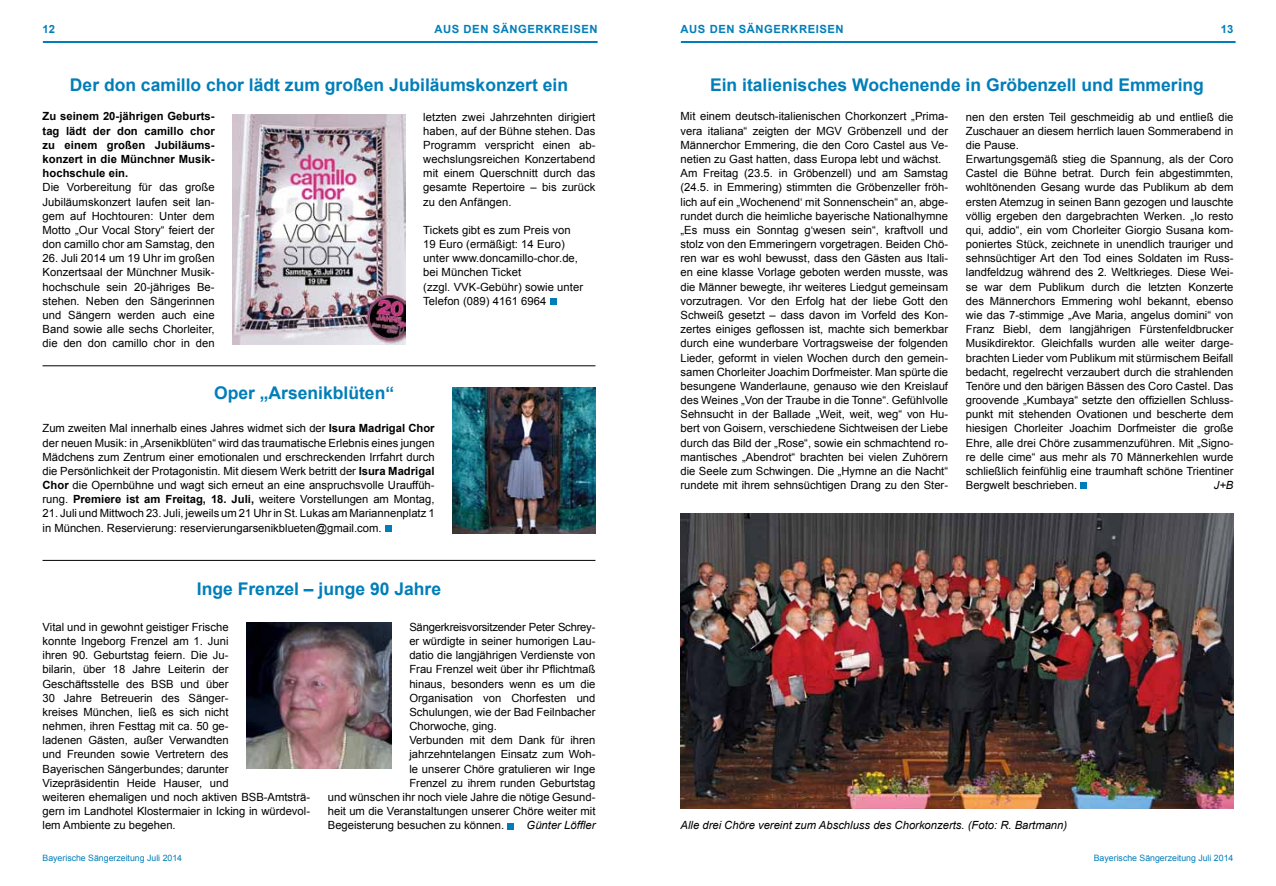
<style>
.page{position:relative;width:1276px;height:886px;background:#fff}
.page>*{position:absolute;margin:0;border:0;box-sizing:border-box;transform-origin:0 0}
.t1{font:700 17.5px "Arial";color:#007eb9}
.t2{font:11.25px/14.1px "Arial";color:#000}
.t3{font:700 11.25px/14.1px "Arial";letter-spacing:.005em;color:#000;text-align:justify}
.t4{font:italic 11.25px "Arial";color:#000}
.t5{font:700 11.25px "Arial";letter-spacing:.05em;color:#007eb9}
.t6{font:11.25px "Arial";letter-spacing:-.02em;color:#000}
.t7{font:8.75px "Arial";color:#007eb9}
.s1{font-weight:700}
</style>
<div class="page">
<hr style="left:44px;top:41px;width:553px;height:2px;background:#007eb9">
<hr style="left:682px;top:41px;width:552px;height:2px;background:#007eb9">
<hr style="left:43px;top:365px;width:552px;height:1px;background:#000">
<div style="left:550px;top:298px;width:6px;height:7px;background:#007eb9"></div>
<img style="left:232px;top:114px;width:173px;height:230px">
<div style="left:507px;top:823px;width:7px;height:6px;background:#007eb9"></div>
<hr style="left:43px;top:560px;width:552px;height:1px;background:#000">
<svg style="left:385px;top:525px;width:6px;height:6px"></svg>
<img style="left:452px;top:388px;width:143px;height:146px">
<img style="left:246px;top:623px;width:146px;height:145px">
<img style="left:680px;top:514px;width:553px;height:295px">
<div style="left:1080px;top:482px;width:6px;height:7px;background:#007eb9"></div>
<p class="t5" style="left:434px;top:22px;width:165px">AUS DEN SÄNGERKREISEN</p>
<p class="t5" style="left:680px;top:22px;width:165px">AUS DEN SÄNGERKREISEN</p>
<p class="t5" style="left:43px;top:22px;width:14px">12</p>
<p class="t5" style="left:1221px;top:22px;width:14px">13</p>
<h1 class="t1" style="left:70px;top:73px;width:499px">Der don camillo chor lädt zum großen Jubiläumskonzert ein</h1>
<p class="t3" style="left:43px;top:110px;width:174px">Zu seinem 20-jährigen Geburts&shy;tag lädt der don camillo chor zu einem großen Jubiläums&shy;konzert in die Münchner Musik&shy;hochschule ein.</p>
<p class="t2" style="left:43px;top:180px;width:174px;text-align:justify">Die Vorbereitung für das große Jubiläumskonzert laufen seit lan&shy;gem auf Hochtouren: Unter dem Motto „Our Vocal Story“ feiert der don camillo chor am Samstag, den</p>
<p class="t2" style="left:43px;top:251px;width:174px;text-align:justify">26. Juli 2014 um 19 Uhr im großen Konzertsaal der Münchner Musik&shy;hochschule sein 20-jähriges Be&shy;stehen. Neben den Sängerinnen und Sängern werden auch eine Band sowie alle sechs Chorleiter, die den don camillo chor in den</p>
<p class="t2" style="left:423px;top:110px;width:174px;text-align:justify">letzten zwei Jahrzehnten dirigiert haben, auf der Bühne stehen. Das Programm verspricht einen ab&shy;wechslungsreichen Konzertabend mit einem Querschnitt durch das gesamte Repertoire – bis zurück zu den Anfängen.</p>
<p class="t2" style="left:423px;top:223px;width:161px">Tickets gibt es zum Preis von<br>19 Euro (ermäßigt: 14 Euro) unter www.doncamillo-chor.de, bei München Ticket<br>(zzgl. VVK-Gebühr) sowie unter<br>Telefon (089) 4161 6964</p>
<h1 class="t1" style="left:214px;top:381px;width:181px">Oper „Arsenikblüten“</h1>
<p class="t2" style="left:43px;top:421px;width:393px;text-align:justify">Zum zweiten Mal innerhalb eines Jahres widmet sich der <span class="s1">Isura Madrigal Chor </span>der neuen Musik: in „Arsenikblüten“ wird das traumatische Erlebnis eines jungen Mädchens zum Zentrum einer emotionalen und erschreckenden Irrfahrt durch die Persönlichkeit der Protagonistin. Mit diesem Werk betritt der <span class="s1">Isura Madrigal Chor</span> die Opernbühne und wagt sich erneut an eine anspruchsvolle Urauffüh&shy;rung. <span class="s1">Premiere ist am Freitag, 18. Juli,</span> weitere Vorstellungen am Montag,</p>
<p class="t2" style="left:43px;top:506px;width:393px">21. Juli und Mittwoch 23. Juli, jeweils um 21 Uhr in St. Lukas am Mariannenplatz 1 in München. Reservierung: reservierungarsenikblueten@gmail.com.</p>
<h1 class="t1" style="left:197px;top:577px;width:246px">Inge Frenzel – junge 90 Jahre</h1>
<p class="t2" style="left:43px;top:620px;width:269px">Vital und in gewohnt geistiger Frische<br>konnte Ingeborg Frenzel am 1. Juni<br>ihren 90. Geburtstag feiern. Die Ju-<br>bilarin, über 18 Jahre Leiterin der<br>Geschäftsstelle des BSB und über<br>30 Jahre Betreuerin des Sänger-<br>kreises München, ließ es sich nicht<br>nehmen, ihren Festtag mit ca. 50 ge-<br>ladenen Gästen, außer Verwandten<br>und Freunden sowie Vertretern des<br>Bayerischen Sängerbundes; darunter<br>Vizepräsidentin Heide Hauser, und<br>weiteren ehemaligen und noch aktiven BSB-Amtsträ&shy;gern im Landhotel Klostermaier in Icking in würdevol&shy;lem Ambiente zu begehen.</p>
<p class="t6" style="left:409px;top:619px;width:188px">Sängerkreisvorsitzender Peter Schrey-</p>
<p class="t2" style="left:409px;top:634px;width:188px">er würdigte in seiner humorigen Lau-</p>
<p class="t2" style="left:409px;top:648px;width:188px">datio die langjährigen Verdienste von</p>
<p class="t2" style="left:409px;top:662px;width:187px">Frau Frenzel weit über ihr Pflichtmaß</p>
<p class="t2" style="left:409px;top:677px;width:188px">hinaus, besonders wenn es um die</p>
<p class="t2" style="left:409px;top:691px;width:188px">Organisation von Chorfesten und</p>
<p class="t2" style="left:409px;top:705px;width:188px">Schulungen, wie der Bad Feilnbacher</p>
<p class="t2" style="left:409px;top:719px;width:89px">Chorwoche, ging.</p>
<p class="t2" style="left:409px;top:733px;width:188px">Verbunden mit dem Dank für ihren</p>
<p class="t2" style="left:409px;top:747px;width:188px">jahrzehntelangen Einsatz zum Woh-</p>
<p class="t2" style="left:409px;top:762px;width:188px">le unserer Chöre gratulieren wir Inge</p>
<p class="t2" style="left:409px;top:776px;width:188px">Frenzel zu ihrem runden Geburtstag</p>
<p class="t2" style="left:328px;top:790px;width:269px">und wünschen ihr noch viele Jahre die nötige Gesund-</p>
<p class="t2" style="left:328px;top:804px;width:269px">heit um die Veranstaltungen unserer Chöre weiter mit</p>
<p class="t2" style="left:328px;top:818px;width:178px">Begeisterung besuchen zu können.</p>
<p class="t4" style="left:526px;top:818px;width:70px">Günter Löffler</p>
<h1 class="t1" style="left:710px;top:73px;width:495px">Ein italienisches Wochenende in Gröbenzell und Emmering</h1>
<p class="t2" style="left:680px;top:110px;width:269px">Mit einem deutsch-italienischen Chorkonzert „Prima&shy;vera italiana“ zeigten der MGV Gröbenzell und der Männerchor Emmering, die den Coro Castel aus Ve&shy;netien zu Gast hatten, dass Europa lebt und wächst.<br>Am Freitag (23.5. in Gröbenzell) und am Samstag (24.5. in Emmering) stimmten die Gröbenzeller fröh&shy;lich auf ein „Wochenend‘ mit Sonnenschein“ an, abge&shy;rundet durch die heimliche bayerische Nationalhymne „Es muss ein Sonntag g‘wesen sein“, kraftvoll und stolz von den Emmeringern vorgetragen. Beiden Chö&shy;ren war es wohl bewusst, dass den Gästen aus Itali&shy;en eine klasse Vorlage geboten werden musste, was die Männer bewegte, ihr weiteres Liedgut gemeinsam vorzutragen. Vor den Erfolg hat der liebe Gott den Schweiß gesetzt – dass davon im Vorfeld des Kon&shy;zertes einiges geflossen ist, machte sich bemerkbar durch eine wunderbare Vortragsweise der folgenden Lieder, geformt in vielen Wochen durch den gemein&shy;samen Chorleiter Joachim Dorfmeister. Man spürte die besungene Wanderlaune, genauso wie den Kreislauf des Weines „Von der Traube in die Tonne“. Gefühlvolle Sehnsucht in der Ballade „Weit, weit, weg“ von Hu&shy;bert von Goisern, verschiedene Sichtweisen der Liebe durch das Bild der „Rose“, sowie ein schmachtend ro&shy;mantisches „Abendrot“ brachten bei vielen Zuhörern die Seele zum Schwingen. Die „Hymne an die Nacht“ rundete mit ihrem sehnsüchtigen Drang zu den Ster-</p>
<p class="t2" style="left:966px;top:110px;width:269px">nen den ersten Teil geschmeidig ab und entließ die Zuschauer an diesem herrlich lauen Sommerabend in die Pause.<br>Erwartungsgemäß stieg die Spannung, als der Coro Castel die Bühne betrat. Durch fein abgestimmten, wohltönenden Gesang wurde das Publikum ab dem ersten Atemzug in seinen Bann gezogen und lauschte völlig ergeben den dargebrachten Werken. „Io resto qui, addio“, ein vom Chorleiter Giorgio Susana kom&shy;poniertes Stück, zeichnete in unendlich trauriger und sehnsüchtiger Art den Tod eines Soldaten im Russ&shy;landfeldzug während des 2. Weltkrieges. Diese Wei&shy;se war dem Publikum durch die letzten Konzerte des Männerchors Emmering wohl bekannt, ebenso wie das 7-stimmige „Ave Maria, angelus domini“ von Franz Biebl, dem langjährigen Fürstenfeldbrucker Musikdirektor. Gleichfalls wurden alle weiter darge&shy;brachten Lieder vom Publikum mit stürmischem Beifall bedacht, regelrecht verzaubert durch die strahlenden Tenöre und den bärigen Bässen des Coro Castel. Das groovende „Kumbaya“ setzte den offiziellen Schluss&shy;punkt mit stehenden Ovationen und bescherte dem hiesigen Chorleiter Joachim Dorfmeister die große Ehre, alle drei Chöre zusammenzuführen. Mit „Signo&shy;re delle cime“ aus mehr als 70 Männerkehlen wurde schließlich feinfühlig eine traumhaft schöne Trientiner Bergwelt beschrieben.</p>
<p class="t4" style="left:1213px;top:478px;width:21px">J+B</p>
<p class="t4" style="left:680px;top:818px;width:388px">Alle drei Chöre vereint zum Abschluss des Chorkonzerts. (Foto: R. Bartmann)</p>
<p class="t7" style="left:43px;top:852px;width:141px">Bayerische Sängerzeitung Juli 2014</p>
<p class="t7" style="left:1093px;top:852px;width:141px">Bayerische Sängerzeitung Juli 2014</p>
</div>
